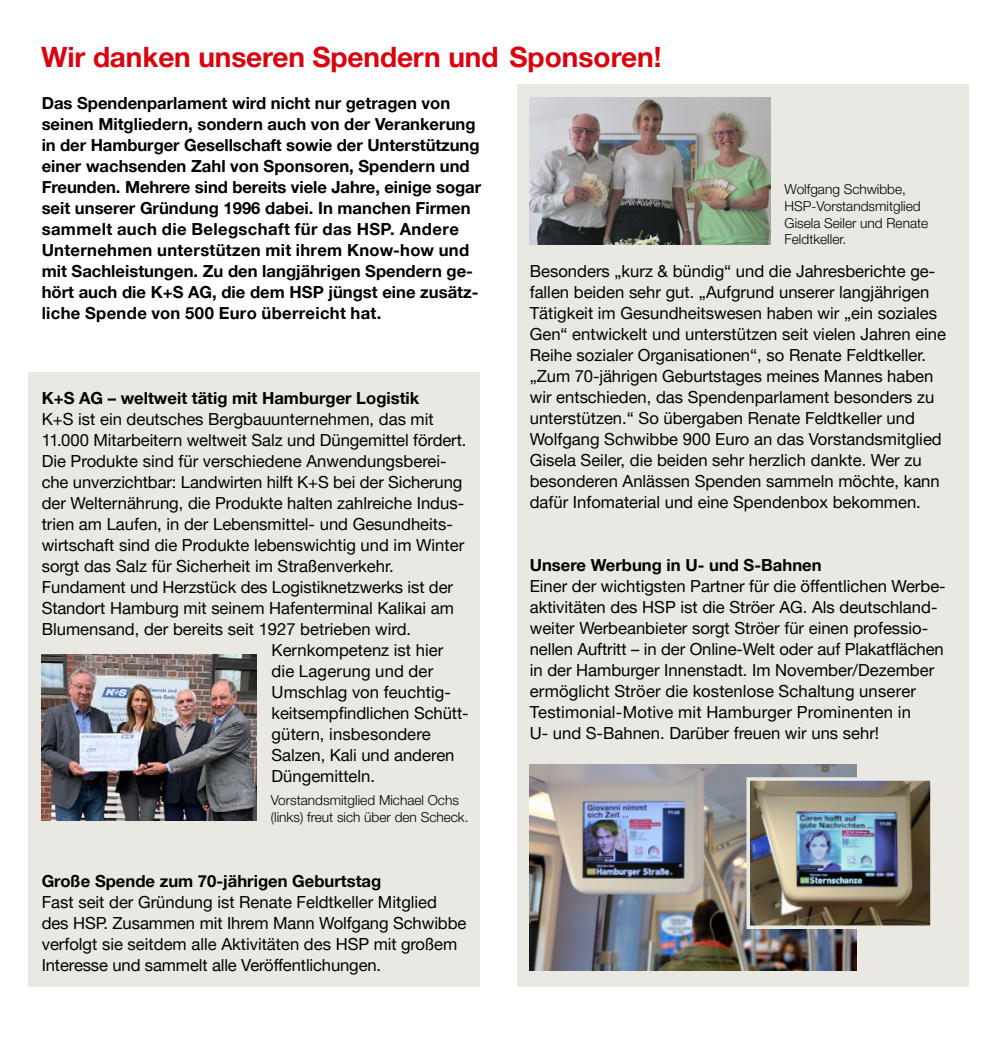
<style>
.page{position:relative;width:998px;height:1042px;background:#fff}
.page>*{position:absolute;margin:0;border:0;box-sizing:border-box;transform-origin:0 0}
.t1{font:700 28px "Helvetica Neue LT Pro";letter-spacing:-.005em;color:#da020e}
.t2{font:16.62px/21px "Helvetica Neue LT Pro";color:#000}
.t3{font:700 16.62px/21px "Helvetica Neue LT Pro";color:#000}
.t4{font:300 13.65px/16.6px "Helvetica Neue LT Pro";color:#000}
</style>
<div class="page">
<div style="left:517px;top:84px;width:451px;height:902px;background:#e9e8e3"></div>
<div style="left:29px;top:372px;width:450px;height:614px;background:#e9e8e3"></div>
<img style="left:42px;top:655px;width:214px;height:166px">
<img style="left:529px;top:98px;width:241px;height:146px">
<img style="left:529px;top:764px;width:326px;height:206px">
<img style="left:751px;top:782px;width:177px;height:142px">
<div style="left:746px;top:777px;width:187px;height:152px;border:4px solid #e9e8e3"></div>
<h1 class="t1" style="left:41px;top:40px;width:621px">Wir danken unseren Spendern und Sponsoren!</h1>
<p class="t3" style="left:42px;top:92px;width:441px">Das Spendenparlament wird nicht nur getragen von seinen Mitgliedern, sondern auch von der Verankerung in der Hamburger Gesellschaft sowie der Unterstützung einer wachsenden Zahl von Sponsoren, Spendern und Freunden. Mehrere sind bereits viele Jahre, einige sogar seit unserer Gründung 1996 dabei. In manchen Firmen sammelt auch die Belegschaft für das HSP. Andere Unternehmen unterstützen mit ihrem Know-how und mit Sachleistungen. Zu den langjährigen Spendern ge&shy;hört auch die K+S AG, die dem HSP jüngst eine zusätz&shy;liche Spende von 500 Euro überreicht hat.</p>
<p class="t3" style="left:42px;top:387px;width:379px">K+S AG – weltweit tätig mit Hamburger Logistik</p>
<p class="t2" style="left:42px;top:408px;width:393px">K+S ist ein deutsches Bergbauunternehmen, das mit</p>
<p class="t2" style="left:42px;top:429px;width:426px">11.000 Mitarbeitern weltweit Salz und Düngemittel fördert.</p>
<p class="t2" style="left:42px;top:450px;width:406px">Die Produkte sind für verschiedene Anwendungsberei-</p>
<p class="t2" style="left:42px;top:471px;width:422px">che unverzichtbar: Landwirten hilft K+S bei der Sicherung</p>
<p class="t2" style="left:42px;top:492px;width:424px">der Welternährung, die Produkte halten zahlreiche Indus-</p>
<p class="t2" style="left:42px;top:513px;width:412px">trien am Laufen, in der Lebensmittel- und Gesundheits-</p>
<p class="t2" style="left:42px;top:534px;width:424px">wirtschaft sind die Produkte lebenswichtig und im Winter</p>
<p class="t2" style="left:42px;top:555px;width:353px">sorgt das Salz für Sicherheit im Straßenverkehr.</p>
<p class="t2" style="left:42px;top:576px;width:412px">Fundament und Herzstück des Logistiknetzwerks ist der</p>
<p class="t2" style="left:42px;top:597px;width:413px">Standort Hamburg mit seinem Hafenterminal Kalikai am</p>
<p class="t2" style="left:42px;top:618px;width:371px">Blumensand, der bereits seit 1927 betrieben wird.</p>
<p class="t2" style="left:271px;top:639px;width:173px">Kernkompetenz ist hier</p>
<p class="t2" style="left:271px;top:660px;width:163px">die Lagerung und der</p>
<p class="t2" style="left:271px;top:681px;width:181px">Umschlag von feuchtig-</p>
<p class="t2" style="left:271px;top:702px;width:198px">keitsempfindlichen Schütt-</p>
<p class="t2" style="left:271px;top:723px;width:161px">gütern, insbesondere</p>
<p class="t2" style="left:271px;top:744px;width:184px">Salzen, Kali und anderen</p>
<p class="t2" style="left:271px;top:765px;width:105px">Düngemitteln.</p>
<p class="t4" style="left:271px;top:792px;width:199px">Vorstandsmitglied Michael Ochs (links) freut sich über den Scheck.</p>
<p class="t3" style="left:42px;top:870px;width:341px">Große Spende zum 70-jährigen Geburtstag</p>
<p class="t2" style="left:42px;top:891px;width:426px">Fast seit der Gründung ist Renate Feldtkeller Mitglied des HSP. Zusammen mit Ihrem Mann Wolfgang Schwibbe verfolgt sie seitdem alle Aktivitäten des HSP mit großem Interesse und sammelt alle Veröffentlichungen.</p>
<p class="t4" style="left:784px;top:181px;width:145px">Wolfgang Schwibbe,<br>HSP-Vorstandsmitglied<br>Gisela Seiler und Renate<br>Feldtkeller.</p>
<p class="t2" style="left:529px;top:260px;width:418px">Besonders „kurz &amp; bündig“ und die Jahresberichte ge&shy;fallen beiden sehr gut. „Aufgrund unserer langjährigen Tätigkeit im Gesundheitswesen haben wir „ein soziales Gen“ entwickelt und unterstützen seit vielen Jahren eine Reihe sozialer Organisationen“, so Renate Feldtkeller. „Zum 70-jährigen Geburtstages meines Mannes haben wir entschieden, das Spendenparlament besonders zu unterstützen.“ So übergaben Renate Feldtkeller und Wolfgang Schwibbe 900 Euro an das Vorstandsmitglied Gisela Seiler, die beiden sehr herzlich dankte. Wer zu besonderen Anlässen Spenden sammeln möchte, kann dafür Infomaterial und eine Spendenbox bekommen.</p>
<p class="t3" style="left:529px;top:554px;width:293px">Unsere Werbung in U- und S-Bahnen</p>
<p class="t2" style="left:529px;top:575px;width:417px">Einer der wichtigsten Partner für die öffentlichen Werbe&shy;aktivitäten des HSP ist die Ströer AG. Als deutschland&shy;weiter Werbeanbieter sorgt Ströer für einen professio&shy;nellen Auftritt – in der Online-Welt oder auf Plakatflächen in der Hamburger Innenstadt. Im November/Dezember ermöglicht Ströer die kostenlose Schaltung unserer Testimonial-Motive mit Hamburger Prominenten in<br>U- und S-Bahnen. Darüber freuen wir uns sehr!</p>
</div>
